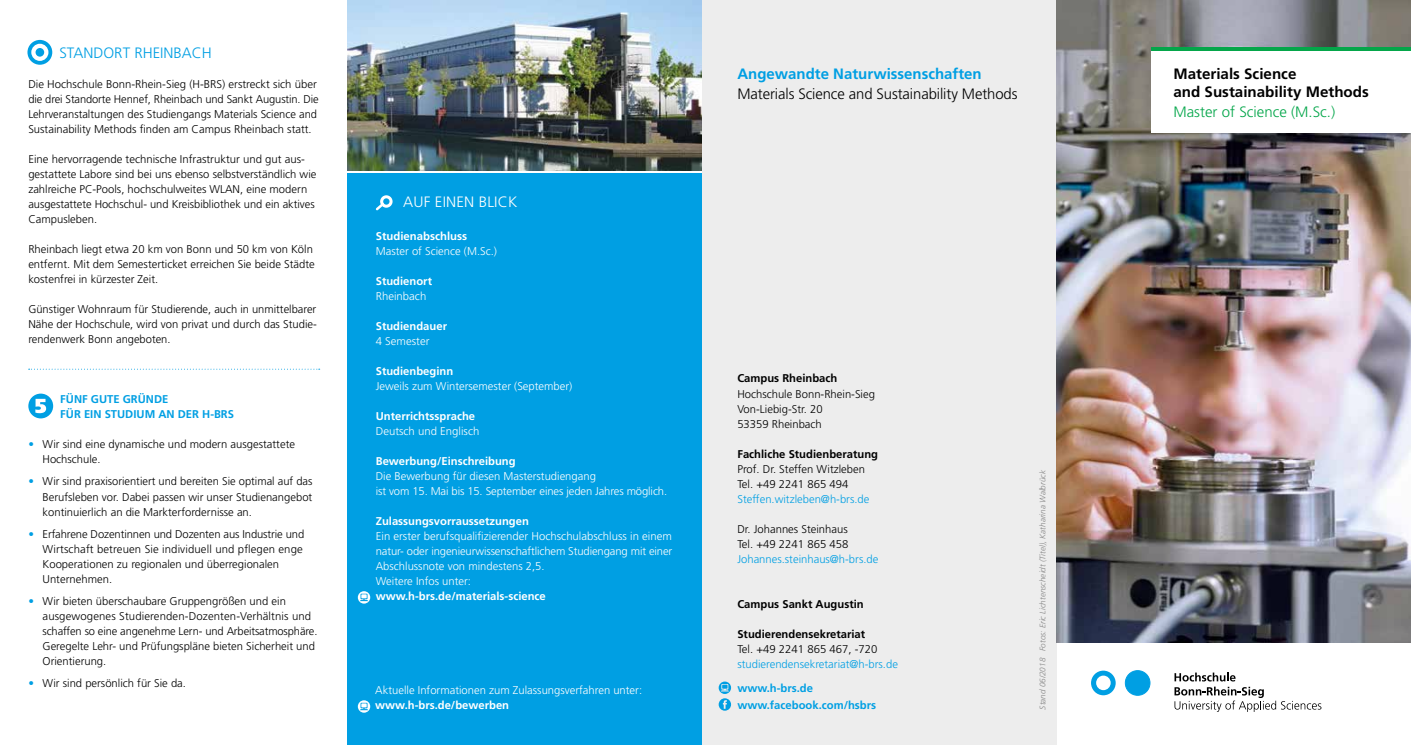
<style>
.page{position:relative;width:1411px;height:745px;background:#fff}
.page>*{position:absolute;margin:0;border:0;box-sizing:border-box;transform-origin:0 0}
.t1{font:300 15px "Frutiger";letter-spacing:-.005em;color:#000}
.t2{font:700 15px/17.5px "Frutiger";color:#000}
.t3{font:700 15px "Frutiger";color:#009fe3}
.t4{font:300 15px "Frutiger";color:#04a64a}
.t5{font:300 15px "Frutiger";color:#009fe3}
.t6{font:300 15px "Frutiger";letter-spacing:.01em;color:#fff}
.t7{font:300 11.25px/15px "Frutiger";color:#000}
.t8{font:300 11.25px/15px "Frutiger";color:#fff}
.t9{font:700 11.25px "Frutiger";color:#fff}
.t10{font:300 11.25px "Frutiger";color:#009fe3}
.t11{font:700 11.25px "Frutiger";color:#000}
.t12{font:700 11.25px/17.5px "Frutiger";color:#009fe3}
.t13{font:italic 300 8.12px "Frutiger";color:#878787}
.s1{color:#009fe3}
</style>
<div class="page">
<div style="left:347px;top:174px;width:355px;height:570px;background:#009fe3"></div>
<div style="left:702px;top:0;width:354px;height:744px;background:#ededed"></div>
<svg style="left:718px;top:681px;width:13px;height:29px"></svg>
<img style="left:1056px;top:0;width:354px;height:642px">
<div style="left:1151px;top:49px;width:259px;height:84px;background:#fff"></div>
<hr style="left:1151px;top:47px;width:259px;height:4px;background:#04a64a">
<div style="left:1125px;top:670px;width:24px;height:24px;background:#009fe3;border-radius:50%"></div>
<div style="left:1125px;top:670px;width:24px;height:25px;border:1px solid #009fe3;border-radius:50%"></div>
<svg style="left:1174px;top:672px;width:147px;height:39px"></svg>
<svg style="left:1091px;top:670px;width:24px;height:24px"></svg>
<img style="left:347px;top:0;width:355px;height:170px">
<svg style="left:375px;top:195px;width:17px;height:16px"></svg>
<svg style="left:358px;top:700px;width:12px;height:12px"></svg>
<svg style="left:358px;top:591px;width:12px;height:12px"></svg>
<svg style="left:27px;top:40px;width:25px;height:25px"></svg>
<div style="left:31px;top:44px;width:17px;height:17px;background:#fff;border-radius:50%"></div>
<div style="left:36px;top:48px;width:8px;height:9px;background:#009fe3;border-radius:50%"></div>
<svg style="left:29px;top:368px;width:291px;height:1px"></svg>
<div style="left:28px;top:393px;width:25px;height:25px;background:#009fe3;border-radius:50%"></div>
<svg style="left:35px;top:398px;width:11px;height:15px"></svg>
<h1 class="t5" style="left:59px;top:44px;width:154px">STANDORT RHEINBACH</h1>
<p class="t7" style="left:28px;top:76px;width:292px">Die Hochschule Bonn-Rhein-Sieg (H-BRS) erstreckt sich über die drei Standorte Hennef, Rheinbach und Sankt Augustin. Die Lehrveranstaltungen des Studiengangs Materials Science and Sustainability Methods finden am Campus Rheinbach statt.</p>
<p class="t7" style="left:28px;top:151px;width:289px">Eine hervorragende technische Infrastruktur und gut aus&shy;gestattete Labore sind bei uns ebenso selbstverständlich wie zahlreiche PC-Pools, hochschulweites WLAN, eine modern ausgestattete Hochschul- und Kreisbibliothek und ein aktives Campusleben.</p>
<p class="t7" style="left:28px;top:241px;width:288px">Rheinbach liegt etwa 20 km von Bonn und 50 km von Köln entfernt. Mit dem Semesterticket erreichen Sie beide Städte kostenfrei in kürzester Zeit.</p>
<p class="t7" style="left:28px;top:301px;width:290px;text-align:justify">Günstiger Wohnraum für Studierende, auch in unmittelbarer Nähe der Hochschule, wird von privat und durch das Studie&shy;rendenwerk Bonn angeboten.</p>
<p class="t12" style="left:60px;top:391px;width:175px;line-height:15px">FÜNF GUTE GRÜNDE<br>FÜR EIN STUDIUM AN DER H-BRS</p>
<p class="t7" style="left:43px;top:436px;width:254px;text-indent:-14px"><span class="s1">•</span> Wir sind eine dynamische und modern ausgestattete<br>Hochschule.</p>
<p class="t7" style="left:43px;top:474px;width:271px;text-align:justify;text-indent:-14px"><span class="s1">•</span> Wir sind praxisorientiert und bereiten Sie optimal auf das Berufsleben vor. Dabei passen wir unser Studienangebot kontinuierlich an die Markterfordernisse an.</p>
<p class="t7" style="left:43px;top:526px;width:263px;text-indent:-14px"><span class="s1">•</span> Erfahrene Dozentinnen und Dozenten aus Industrie und Wirtschaft betreuen Sie individuell und pflegen enge Kooperationen zu regionalen und überregionalen Unternehmen.</p>
<p class="t7" style="left:43px;top:593px;width:276px;text-indent:-14px"><span class="s1">•</span> Wir bieten überschaubare Gruppengrößen und ein ausgewogenes Studierenden-Dozenten-Verhältnis und schaffen so eine angenehme Lern- und Arbeitsatmosphäre.<br>Geregelte Lehr- und Prüfungspläne bieten Sicherheit und Orientierung.</p>
<p class="t7" style="left:28px;top:675px;width:159px"><span class="s1">•</span> Wir sind persönlich für Sie da.</p>
<h1 class="t6" style="left:403px;top:193px;width:116px">AUF EINEN BLICK</h1>
<p class="t9" style="left:376px;top:229px;width:93px">Studienabschluss</p>
<p class="t8" style="left:376px;top:243px;width:123px">Master of Science (M.Sc.)</p>
<p class="t9" style="left:376px;top:274px;width:58px">Studienort</p>
<p class="t8" style="left:376px;top:288px;width:52px">Rheinbach</p>
<p class="t9" style="left:376px;top:319px;width:73px">Studiendauer</p>
<p class="t8" style="left:376px;top:333px;width:55px">4 Semester</p>
<p class="t9" style="left:376px;top:364px;width:79px">Studienbeginn</p>
<p class="t8" style="left:376px;top:378px;width:198px">Jeweils zum Wintersemester (September)</p>
<p class="t9" style="left:376px;top:409px;width:101px">Unterrichtssprache</p>
<p class="t8" style="left:376px;top:423px;width:105px">Deutsch und Englisch</p>
<p class="t9" style="left:376px;top:454px;width:141px">Bewerbung/Einschreibung</p>
<p class="t8" style="left:376px;top:468px;width:293px">Die Bewerbung für diesen Masterstudiengang<br>ist vom 15. Mai bis 15. September eines jeden Jahres möglich.</p>
<p class="t9" style="left:376px;top:514px;width:155px">Zulassungsvorraussetzungen</p>
<p class="t8" style="left:376px;top:528px;width:298px">Ein erster berufsqualifizierender Hochschulabschluss in einem natur- oder ingenieurwissenschaftlichem Studiengang mit einer Abschlussnote von mindestens 2,5.<br>Weitere Infos unter:</p>
<p class="t9" style="left:376px;top:589px;width:172px">www.h-brs.de/materials-science</p>
<p class="t8" style="left:375px;top:682px;width:268px">Aktuelle Informationen zum Zulassungsverfahren unter:</p>
<p class="t9" style="left:375px;top:698px;width:135px">www.h-brs.de/bewerben</p>
<h1 class="t3" style="left:737px;top:65px;width:246px">Angewandte Naturwissenschaften</h1>
<h1 class="t1" style="left:737px;top:85px;width:281px">Materials Science and Sustainability Methods</h1>
<p class="t11" style="left:737px;top:372px;width:102px">Campus Rheinbach</p>
<p class="t7" style="left:737px;top:386px;width:139px">Hochschule Bonn-Rhein-Sieg<br>Von-Liebig-Str. 20<br>53359 Rheinbach</p>
<p class="t11" style="left:737px;top:447px;width:142px">Fachliche Studienberatung</p>
<p class="t7" style="left:737px;top:461px;width:129px">Prof. Dr. Steffen Witzleben<br>Tel. +49 2241 865 494</p>
<p class="t10" style="left:737px;top:492px;width:133px">Steffen.witzleben@h-brs.de</p>
<p class="t7" style="left:737px;top:521px;width:113px">Dr. Johannes Steinhaus<br>Tel. +49 2241 865 458</p>
<p class="t10" style="left:737px;top:552px;width:142px">Johannes.steinhaus@h-brs.de</p>
<p class="t11" style="left:737px;top:597px;width:128px">Campus Sankt Augustin</p>
<p class="t11" style="left:737px;top:627px;width:129px">Studierendensekretariat</p>
<p class="t7" style="left:737px;top:641px;width:142px">Tel. +49 2241 865 467, -720</p>
<p class="t10" style="left:737px;top:657px;width:162px">studierendensekretariat@h-brs.de</p>
<p class="t12" style="left:737px;top:678px;width:140px">www.h-brs.de www.facebook.com/hsbrs</p>
<p class="t13" style="left:1037px;top:709px;width:241px;rotate:-90deg">Stand 06/2018 Fotos: Eric Lichtenscheidt (Titel), Katharina Walbrück</p>
<h1 class="t2" style="left:1173px;top:65px;width:197px">Materials Science<br>and Sustainability Methods</h1>
<h1 class="t4" style="left:1173px;top:103px;width:163px">Master of Science (M.Sc.)</h1>
</div>
